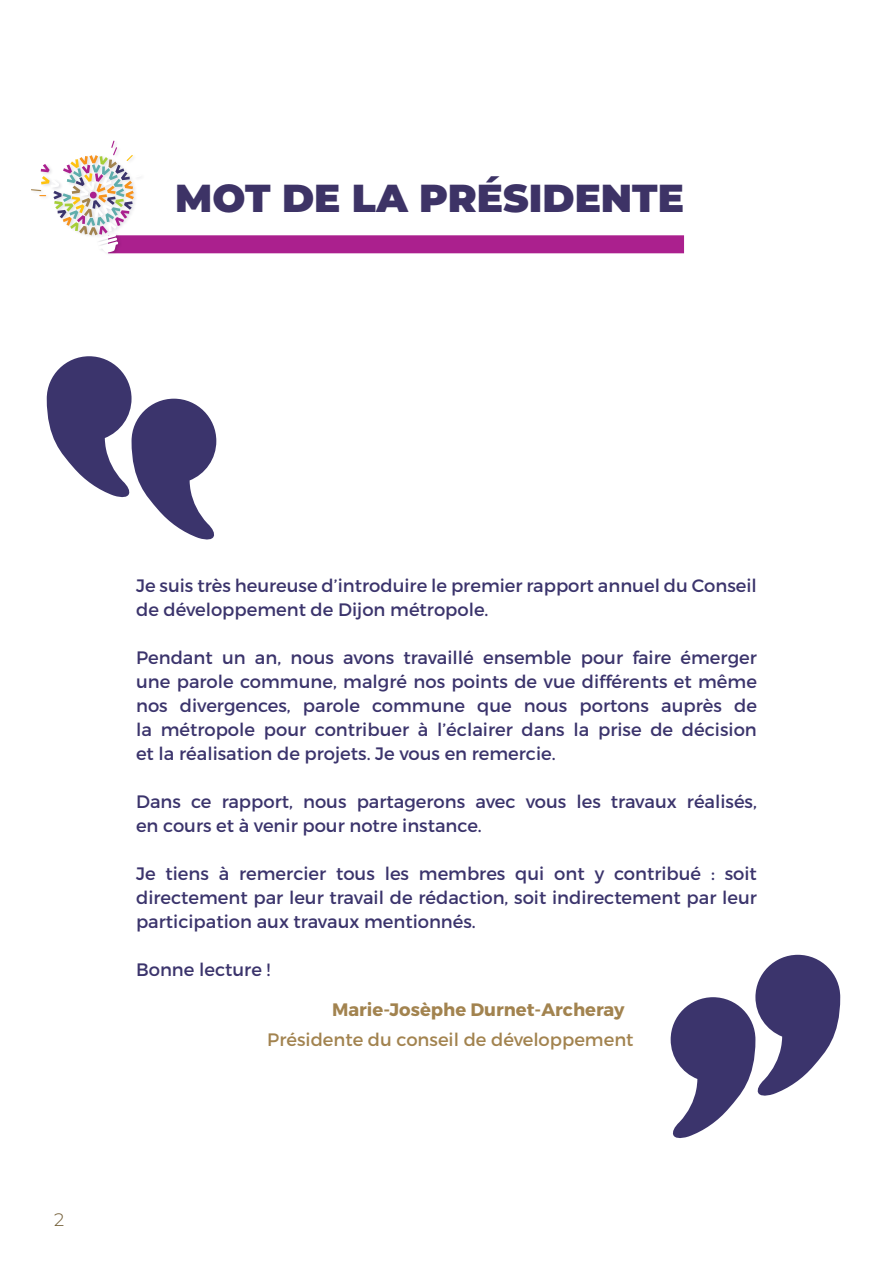
<style>
.page{position:relative;width:893px;height:1263px;background:#fff}
.page>*{position:absolute;margin:0;border:0;box-sizing:border-box;transform-origin:0 0}
.t1{font:900 39px "Montserrat";color:#3d3366}
.paragraphe{font:18px/24px "Montserrat";color:#3b346c}
.t2{font:18px "Montserrat";color:#a2834f}
.t3{font:700 18px "Montserrat";color:#a2834f}
.t4{font:300 18px "Montserrat Alternates";color:#705b33}
</style>
<div class="page">
<svg style="left:47px;top:356px;width:170px;height:184px"></svg>
<svg style="left:670px;top:955px;width:170px;height:183px"></svg>
<div style="left:108px;top:235px;width:576px;height:18px;background:#ab208e"></div>
<img style="left:107px;top:140px;width:59px;height:114px">
<svg style="left:31px;top:141px;width:110px;height:112px"></svg>
<p class="t1" style="left:175px;top:169px;width:510px">MOT DE LA PRÉSIDENTE</p>
<p class="t4" style="left:54px;top:1208px;width:12px">2</p>
<p class="paragraphe" style="left:136px;top:573px;width:622px">Je suis très heureuse d’introduire le premier rapport annuel du Conseil de développement de Dijon métropole.</p>
<p class="paragraphe" style="left:136px;top:645px;width:622px;text-align:justify">Pendant un an, nous avons travaillé ensemble pour faire émerger une parole commune, malgré nos points de vue différents et même nos divergences, parole commune que nous portons auprès de la métropole pour contribuer à l’éclairer dans la prise de décision et la réalisation de projets. Je vous en remercie.</p>
<p class="paragraphe" style="left:136px;top:789px;width:622px">Dans ce rapport, nous partagerons avec vous les travaux réalisés, en cours et à venir pour notre instance.</p>
<p class="paragraphe" style="left:136px;top:861px;width:622px;text-align:justify">Je tiens à remercier tous les membres qui ont y contribué : soit directement par leur travail de rédaction, soit indirectement par leur participation aux travaux mentionnés.</p>
<p class="paragraphe" style="left:136px;top:957px;width:136px">Bonne lecture !</p>
<p class="t3" style="left:332px;top:998px;width:294px">Marie-Josèphe Durnet-Archeray</p>
<p class="t2" style="left:267px;top:1028px;width:368px">Présidente du conseil de développement</p>
</div>
